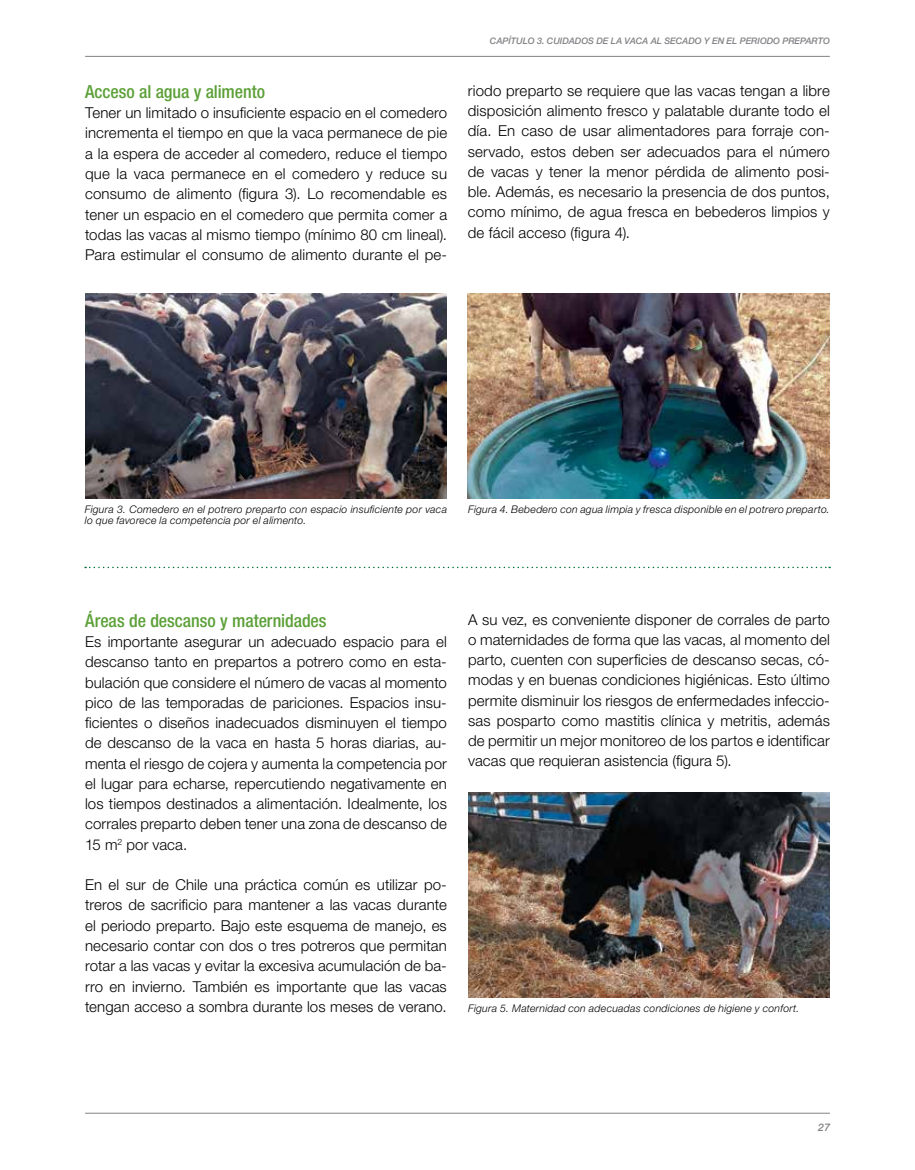
<style>
.page{position:relative;width:915px;height:1170px;background:#fff}
.page>*{position:absolute;margin:0;border:0;box-sizing:border-box;transform-origin:0 0}
.t1{font:500 condensed 18px "Helvetica Neue LT Std";letter-spacing:-.005em;color:#5ca038}
.t2{font:300 15px/20.2px "Helvetica Neue LT Std";letter-spacing:.01em;color:#000;text-align:justify}
.t3{font:italic 300 10.5px/11.2px "Helvetica Neue LT Std";letter-spacing:.025em;color:#000}
.t4{font:italic 500 10.5px "Helvetica Neue LT Std";color:#808285}
.t5{font:italic 500 9px "Helvetica Neue LT Std";letter-spacing:-.005em;color:#808285}
</style>
<div class="page">
<hr style="left:85px;top:56px;width:744px;height:1px;background:#808285">
<hr style="left:85px;top:1112px;width:744px;height:1px;background:#808285">
<img style="left:85px;top:293px;width:361px;height:205px">
<img style="left:467px;top:293px;width:362px;height:205px">
<img style="left:468px;top:792px;width:361px;height:205px">
<svg style="left:85px;top:566px;width:744px;height:2px"></svg>
<p class="t1" style="left:85px;top:81px;width:181px">Acceso al agua y alimento</p>
<p class="t2" style="left:85px;top:102px;width:363px">Tener un limitado o insuficiente espacio en el comedero incrementa el tiempo en que la vaca permanece de pie a la espera de acceder al comedero, reduce el tiempo que la vaca permanece en el comedero y reduce su consumo de alimento (figura 3). Lo recomendable es tener un espacio en el comedero que permita comer a todas las vacas al mismo tiempo (mínimo 80 cm lineal).<br>Para estimular el consumo de alimento durante el pe-</p>
<p class="t5" style="left:490px;top:35px;width:341px">CAPÍTULO 3. CUIDADOS DE LA VACA AL SECADO Y EN EL PERIODO PREPARTO</p>
<p class="t2" style="left:467px;top:80px;width:363px">riodo preparto se requiere que las vacas tengan a libre disposición alimento fresco y palatable durante todo el día. En caso de usar alimentadores para forraje con&shy;servado, estos deben ser adecuados para el número de vacas y tener la menor pérdida de alimento posi&shy;ble. Además, es necesario la presencia de dos puntos, como mínimo, de agua fresca en bebederos limpios y de fácil acceso (figura 4).</p>
<p class="t3" style="left:85px;top:503px;width:363px">Figura 3. Comedero en el potrero preparto con espacio insuficiente por vaca lo que favorece la competencia por el alimento.</p>
<p class="t3" style="left:468px;top:503px;width:363px">Figura 4. Bebedero con agua limpia y fresca disponible en el potrero preparto.</p>
<p class="t1" style="left:85px;top:609px;width:243px">Áreas de descanso y maternidades</p>
<p class="t2" style="left:85px;top:631px;width:363px">Es importante asegurar un adecuado espacio para el descanso tanto en prepartos a potrero como en esta&shy;bulación que considere el número de vacas al momento pico de las temporadas de pariciones. Espacios insu&shy;ficientes o diseños inadecuados disminuyen el tiempo de descanso de la vaca en hasta 5 horas diarias, au&shy;menta el riesgo de cojera y aumenta la competencia por el lugar para echarse, repercutiendo negativamente en los tiempos destinados a alimentación. Idealmente, los corrales preparto deben tener una zona de descanso de 15 m<sup>2</sup> por vaca.</p>
<p class="t2" style="left:85px;top:874px;width:363px">En el sur de Chile una práctica común es utilizar po&shy;treros de sacrificio para mantener a las vacas durante el periodo preparto. Bajo este esquema de manejo, es necesario contar con dos o tres potreros que permitan rotar a las vacas y evitar la excesiva acumulación de ba&shy;rro en invierno. También es importante que las vacas tengan acceso a sombra durante los meses de verano.</p>
<p class="t2" style="left:468px;top:608px;width:363px">A su vez, es conveniente disponer de corrales de parto o maternidades de forma que las vacas, al momento del parto, cuenten con superficies de descanso secas, có&shy;modas y en buenas condiciones higiénicas. Esto último permite disminuir los riesgos de enfermedades infeccio&shy;sas posparto como mastitis clínica y metritis, además de permitir un mejor monitoreo de los partos e identificar vacas que requieran asistencia (figura 5).</p>
<p class="t3" style="left:468px;top:1002px;width:332px">Figura 5. Maternidad con adecuadas condiciones de higiene y confort.</p>
<p class="t4" style="left:818px;top:1121px;width:13px">27</p>
</div>
